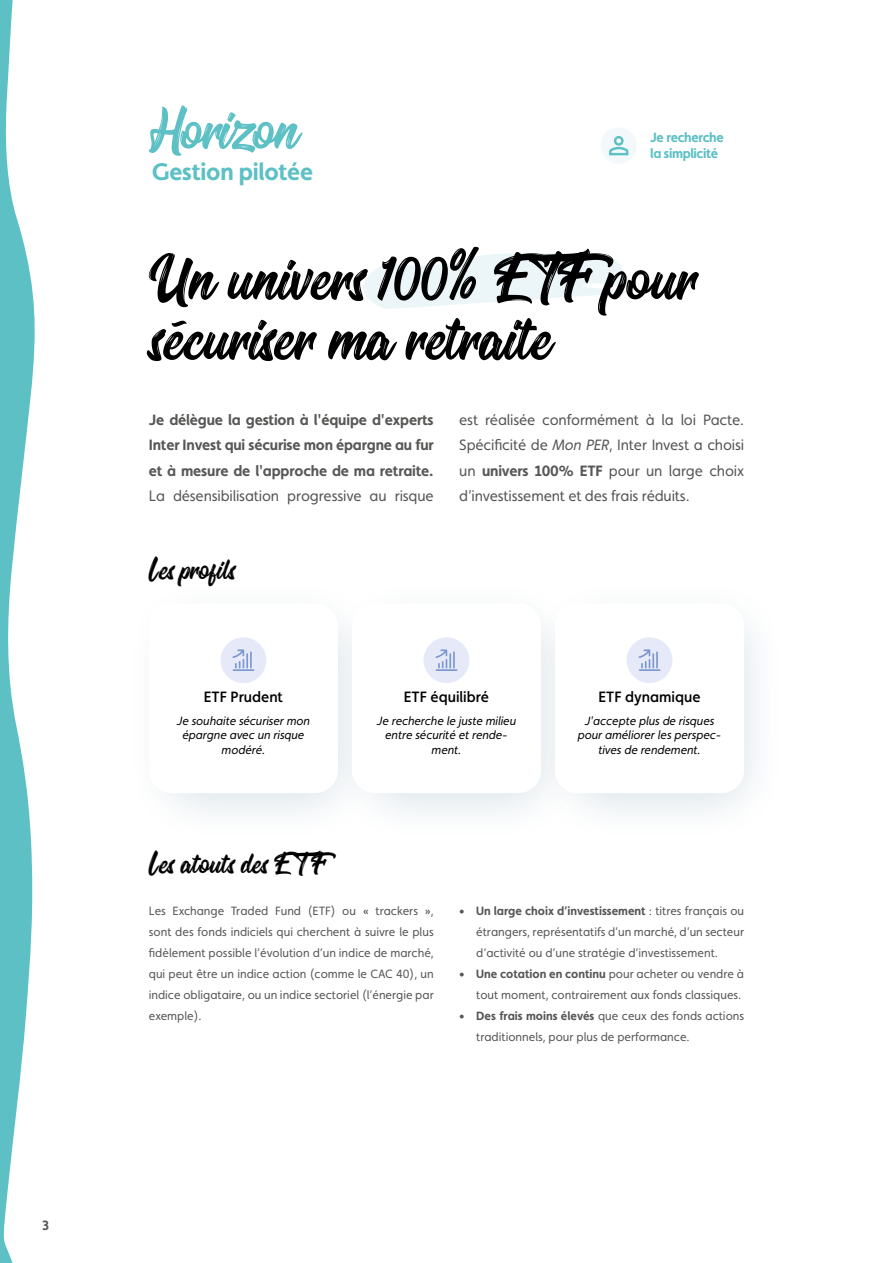
<style>
.page{position:relative;width:893px;height:1263px;background:#fff}
.page>*{position:absolute;margin:0;border:0;box-sizing:border-box;transform-origin:0 0}
.t1{font:81px/60px "Oraqle";color:#000}
.t2{font:36px "Oraqle";letter-spacing:.005em;color:#000}
.t3{font:700 24px "Faricy New";letter-spacing:-.01em;color:#5cc0c5}
.t4{font:15px/25.5px "Faricy New";letter-spacing:-.01em;color:#575756;text-align:justify}
.t5{font:700 15px/25.5px "Faricy New";letter-spacing:-.01em;color:#575756;text-align:justify}
.t6{font:500 15px "Faricy New";color:#020203}
.t7{font:700 13.5px/16.2px "Faricy New";letter-spacing:-.025em;color:#5cc0c5}
.t8{font:700 13.5px "Faricy New";color:#575756}
.t9{font:12px/21px "Faricy New";color:#575756;text-align:justify}
.t10{font:italic 12px/14.4px "Faricy New";color:#020203;text-align:center}
.s1{font-style:italic}
.s2{font-weight:700}
</style>
<div class="page">
<svg style="left:363px;top:253px;width:269px;height:56px"></svg>
<svg style="left:149px;top:105px;width:154px;height:51px"></svg>
<div style="left:601px;top:128px;width:36px;height:36px;background:#f3f9fa;border-radius:50%"></div>
<svg style="left:609px;top:136px;width:19px;height:19px"></svg>
<svg style="left:0;top:0;width:35px;height:1263px;fill:#5cc0c5"></svg>
<div style="left:125px;top:578px;width:257px;height:266px;background:#265d7c;opacity:.3"></div>
<div style="left:149px;top:603px;width:189px;height:190px;background:#fff;border-radius:23px"></div>
<div style="left:328px;top:578px;width:257px;height:266px;background:#265d7c;opacity:.3"></div>
<div style="left:352px;top:603px;width:189px;height:190px;background:#fff;border-radius:23px"></div>
<div style="left:424px;top:637px;width:45px;height:46px;background:#e6e9f7;border-radius:50%"></div>
<hr style="left:436px;top:669px;width:21px;height:2px;background:#7b97ce">
<svg style="left:435px;top:649px;width:20px;height:19px"></svg>
<div style="left:221px;top:637px;width:45px;height:46px;background:#e6e9f7;border-radius:50%"></div>
<hr style="left:233px;top:669px;width:21px;height:2px;background:#7b97ce">
<svg style="left:232px;top:649px;width:20px;height:19px"></svg>
<div style="left:531px;top:578px;width:257px;height:266px;background:#265d7c;opacity:.3"></div>
<div style="left:555px;top:603px;width:189px;height:190px;background:#fff;border-radius:23px"></div>
<div style="left:627px;top:637px;width:45px;height:46px;background:#e6e9f7;border-radius:50%"></div>
<hr style="left:639px;top:669px;width:21px;height:2px;background:#7b97ce">
<svg style="left:639px;top:649px;width:19px;height:19px"></svg>
<p class="t8" style="left:43px;top:1217px;width:8px">3</p>
<h3 class="t3" style="left:152px;top:157px;width:163px">Gestion pilotée</h3>
<p class="t7" style="left:650px;top:129px;width:75px">Je recherche la simplicité</p>
<h1 class="t1" style="left:149px;top:252px;width:549px">Un univers 100% ETF pour sécuriser ma retraite</h1>
<p class="t5" style="left:149px;top:407px;width:286px">Je délègue la gestion à l'équipe d'experts Inter Invest qui sécurise mon épargne au fur et à mesure de l'approche de ma retraite.</p>
<p class="t4" style="left:149px;top:483px;width:286px">La désensibilisation progressive au risque</p>
<h2 class="t2" style="left:149px;top:552px;width:88px">Les profils</h2>
<p class="t4" style="left:459px;top:407px;width:286px">est réalisée conformément à la loi Pacte.<br>Spécificité de <span class="s1">Mon PER</span>, Inter Invest a choisi un <span class="s2">univers 100% ETF</span> pour un large choix d’investissement et des frais réduits.</p>
<p class="t6" style="left:204px;top:688px;width:81px">ETF Prudent</p>
<p class="t10" style="left:177px;top:713px;width:135px">Je souhaite sécuriser mon épargne avec un risque modéré.</p>
<p class="t6" style="left:404px;top:688px;width:87px">ETF équilibré</p>
<p class="t10" style="left:377px;top:713px;width:141px">Je recherche le juste milieu entre sécurité et rende&shy;ment.</p>
<p class="t6" style="left:598px;top:688px;width:104px">ETF dynamique</p>
<p class="t10" style="left:578px;top:713px;width:145px">J'accepte plus de risques pour améliorer les perspec&shy;tives de rendement.</p>
<h2 class="t2" style="left:149px;top:846px;width:178px">Les atouts des ET F</h2>
<p class="t9" style="left:149px;top:900px;width:286px">Les Exchange Traded Fund (ETF) ou « trackers », sont des fonds indiciels qui cherchent à suivre le plus fidèlement possible l’évolution d’un indice de marché, qui peut être un indice action (comme le CAC 40), un indice obligataire, ou un indice sectoriel (l’énergie par exemple).</p>
<p class="t9" style="left:476px;top:900px;width:269px;text-indent:-17px"><span class="s2">• Un large choix d’investissement</span> : titres français ou étrangers, représentatifs d’un marché, d’un secteur d’activité ou d’une stratégie d’investissement.</p>
<p class="t9" style="left:459px;top:963px;width:286px;text-align:right"><span class="s2">• Une cotation en continu</span> pour acheter ou vendre à tout moment, contrairement aux fonds classiques.</p>
<p class="t9" style="left:476px;top:1005px;width:269px;text-indent:-17px"><span class="s2">• Des frais moins élevés</span> que ceux des fonds actions traditionnels, pour plus de performance.</p>
</div>
